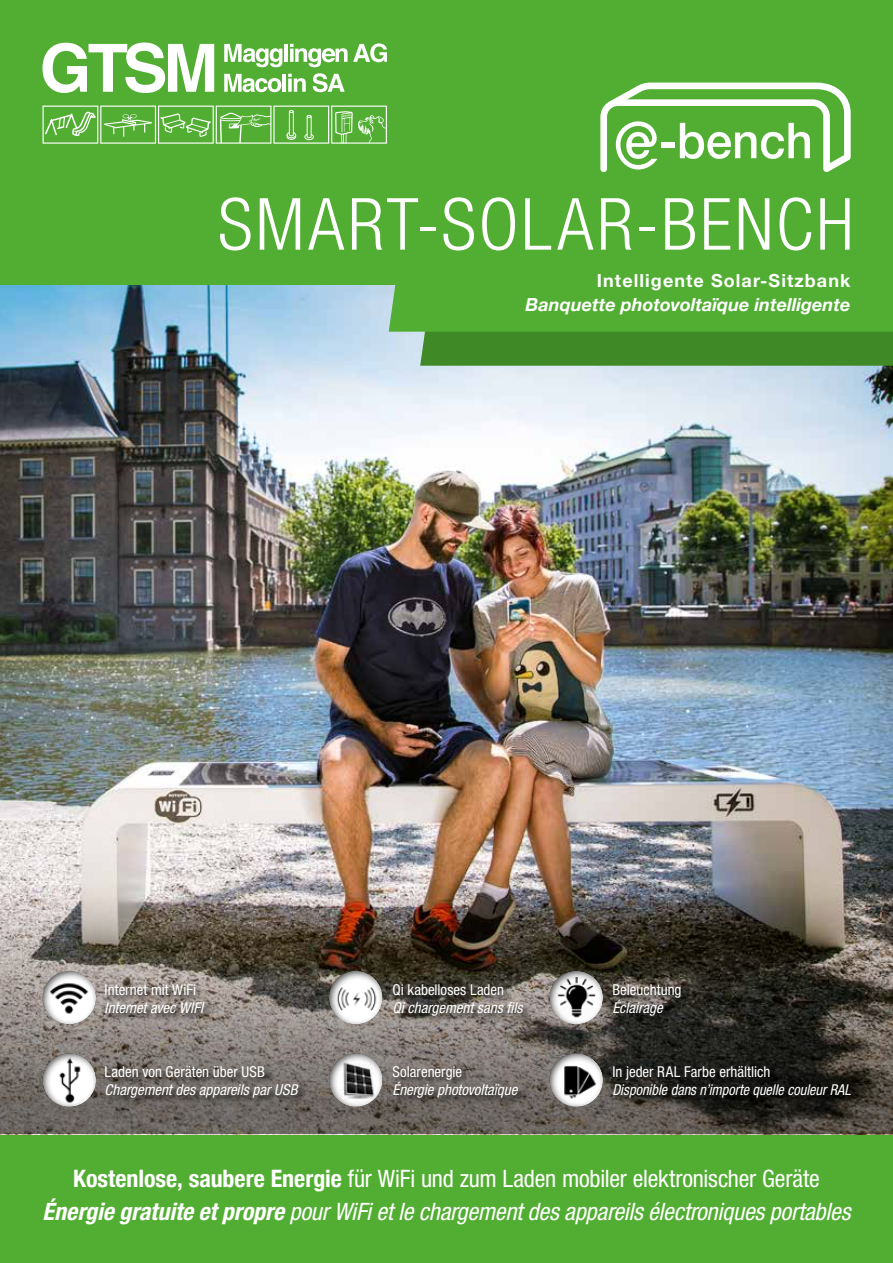
<style>
.page{position:relative;width:893px;height:1263px;background:#fff}
.page>*{position:absolute;margin:0;border:0;box-sizing:border-box;transform-origin:0 0}
.t1{font:300 condensed 72px "Helvetica Neue";letter-spacing:.04em;color:#fff}
.t2{font:italic condensed 24px/33px "Helvetica Neue";letter-spacing:-.01em;color:#fff;text-align:center}
.t3{font:italic 700 18px "Helvetica Neue";color:#fff}
.t4{font:700 18px "Helvetica Neue";letter-spacing:.06em;color:#fff}
.t5{font:condensed 15px "Helvetica Neue";color:#fff}
.t6{font:italic condensed 15px "Helvetica Neue";color:#fff}
.t7{font:italic condensed 15px "Helvetica Neue";color:#fff;scale:.95 1}
.s1{font-weight:700;font-style:normal}
.s2{font-style:normal}
.s3{font-weight:700}
</style>
<div class="page">
<div style="left:0;top:1134px;width:893px;height:129px;background:#52ae32"></div>
<div style="left:0;top:0;width:893px;height:561px;background:#52ae32"></div>
<img style="left:0;top:286px;width:893px;height:599px">
<img style="left:0;top:885px;width:893px;height:249px">
<div style="left:40px;top:969px;width:57px;height:55px;background:#000;opacity:.75"></div>
<img style="left:51px;top:980px;width:41px;height:36px">
<div style="left:40px;top:1051px;width:57px;height:56px;background:#000;opacity:.75"></div>
<img style="left:46px;top:1053px;width:44px;height:54px">
<div style="left:326px;top:969px;width:57px;height:55px;background:#000;opacity:.75"></div>
<img style="left:331px;top:977px;width:51px;height:42px">
<div style="left:326px;top:1051px;width:57px;height:56px;background:#000;opacity:.75"></div>
<img style="left:341px;top:1056px;width:37px;height:46px">
<div style="left:547px;top:969px;width:57px;height:55px;background:#000;opacity:.75"></div>
<img style="left:549px;top:977px;width:54px;height:42px">
<div style="left:547px;top:1051px;width:57px;height:56px;background:#000;opacity:.75"></div>
<img style="left:549px;top:1055px;width:49px;height:48px">
<svg style="left:43px;top:43px;width:171px;height:50px"></svg>
<svg style="left:224px;top:44px;width:58px;height:23px"></svg>
<hr style="left:284px;top:44px;width:4px;height:18px;background:#fff">
<svg style="left:290px;top:43px;width:97px;height:24px"></svg>
<svg style="left:224px;top:74px;width:57px;height:18px"></svg>
<hr style="left:283px;top:74px;width:3px;height:18px;background:#fff">
<svg style="left:288px;top:74px;width:18px;height:18px"></svg>
<svg style="left:313px;top:73px;width:32px;height:19px"></svg>
<svg style="left:43px;top:106px;width:344px;height:38px"></svg>
<div style="left:105px;top:983px;width:108px;height:38px;background:#000;opacity:.75"></div>
<div style="left:393px;top:983px;width:139px;height:41px;background:#000;opacity:.75"></div>
<div style="left:613px;top:983px;width:76px;height:41px;background:#000;opacity:.75"></div>
<div style="left:393px;top:1066px;width:134px;height:40px;background:#000;opacity:.75"></div>
<div style="left:613px;top:1065px;width:246px;height:41px;background:#000;opacity:.75"></div>
<div style="left:105px;top:1065px;width:202px;height:41px;background:#000;opacity:.75"></div>
<div style="left:420px;top:332px;width:473px;height:34px;background:#408927"></div>
<svg style="left:389px;top:82px;width:504px;height:250px"></svg>
<svg style="left:600px;top:83px;width:251px;height:89px"></svg>
<h1 class="t1" style="left:218px;top:183px;width:637px">SMART-SOLAR-BENCH</h1>
<p class="t4" style="left:597px;top:266px;width:255px">Intelligente Solar-Sitzbank</p>
<p class="t3" style="left:525px;top:290px;width:326px">Banquette photovoltaïque intelligente</p>
<p class="t5" style="left:105px;top:980px;width:93px">Internet mit WiFi</p>
<p class="t6" style="left:105px;top:998px;width:100px">Internet avec WIFI</p>
<p class="t5" style="left:392px;top:980px;width:113px">Qi kabelloses Laden</p>
<p class="t6" style="left:392px;top:998px;width:132px">Qi chargement sans fils</p>
<p class="t5" style="left:612px;top:980px;width:71px">Beleuchtung</p>
<p class="t6" style="left:612px;top:998px;width:52px">Éclairage</p>
<p class="t5" style="left:105px;top:1063px;width:162px">Laden von Geräten über USB</p>
<p class="t6" style="left:105px;top:1081px;width:194px">Chargement des appareils par USB</p>
<p class="t5" style="left:392px;top:1063px;width:71px">Solarenergie</p>
<p class="t6" style="left:392px;top:1081px;width:126px">Énergie photovoltaïque</p>
<p class="t5" style="left:612px;top:1063px;width:160px">In jeder RAL Farbe erhältlich</p>
<p class="t7" style="left:612px;top:1081px;width:253px">Disponible dans n’importe quelle couleur RAL</p>
<p class="t2" style="left:43px;top:1162px;width:809px"><span class="s1">Kostenlose, saubere Energie</span> <span class="s2">für WiFi und zum Laden mobiler elektronischer Geräte<br></span><span class="s3">Énergie gratuite et propre</span> pour WiFi et le chargement des appareils électroniques portables</p>
</div>
